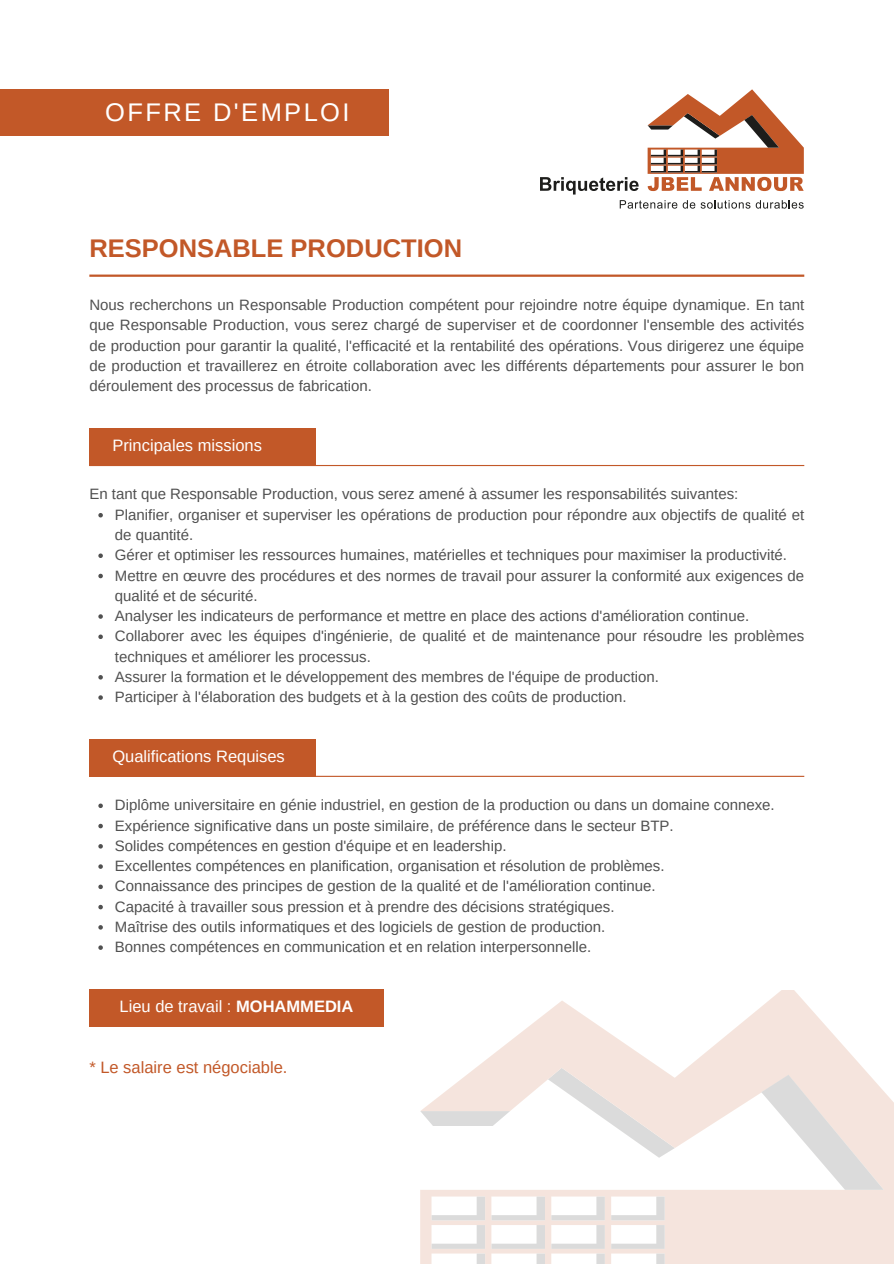
<style>
.page{position:relative;width:894px;height:1264px;background:#fff}
.page>*{position:absolute;margin:0;border:0;box-sizing:border-box;transform-origin:0 0}
.t1{font:700 25.5px "Arimo";color:#c25828}
.t2{font:25.5px "Arimo";letter-spacing:.095em;color:#fff}
.t3{font:16.5px "Arimo";color:#fff}
.t4{font:16.5px "Arimo";color:#c25828}
.t5{font:15px/20.2px "Arimo";color:#505050}
.s1{font-weight:700}
</style>
<div class="page">
<svg style="left:420px;top:990px;width:473px;height:273px;fill:#f5e4dd"></svg>
<svg style="left:431px;top:1196px;width:54px;height:67px"></svg>
<svg style="left:491px;top:1196px;width:54px;height:67px"></svg>
<svg style="left:551px;top:1196px;width:53px;height:67px"></svg>
<svg style="left:611px;top:1196px;width:53px;height:67px"></svg>
<svg style="left:761px;top:1074px;width:122px;height:115px"></svg>
<svg style="left:647px;top:89px;width:156px;height:102px"></svg>
<svg style="left:540px;top:177px;width:98px;height:17px"></svg>
<svg style="left:619px;top:200px;width:184px;height:9px"></svg>
<div style="left:0;top:89px;width:388px;height:47px;background:#c25828"></div>
<hr style="left:89px;top:274px;width:715px;height:3px;background:#c25828">
<svg style="left:98px;top:513px;width:5px;height:4px"></svg>
<svg style="left:98px;top:553px;width:5px;height:5px"></svg>
<svg style="left:98px;top:573px;width:5px;height:5px"></svg>
<svg style="left:98px;top:614px;width:5px;height:4px"></svg>
<svg style="left:98px;top:634px;width:5px;height:5px"></svg>
<svg style="left:98px;top:675px;width:5px;height:4px"></svg>
<svg style="left:98px;top:695px;width:5px;height:4px"></svg>
<svg style="left:98px;top:803px;width:5px;height:5px"></svg>
<svg style="left:98px;top:823px;width:5px;height:5px"></svg>
<svg style="left:98px;top:844px;width:5px;height:4px"></svg>
<svg style="left:98px;top:864px;width:5px;height:4px"></svg>
<svg style="left:98px;top:884px;width:5px;height:5px"></svg>
<svg style="left:98px;top:904px;width:5px;height:5px"></svg>
<svg style="left:98px;top:925px;width:5px;height:4px"></svg>
<svg style="left:98px;top:945px;width:5px;height:4px"></svg>
<hr style="left:89px;top:465px;width:715px;height:1px;background:#c25828">
<div style="left:89px;top:428px;width:226px;height:37px;background:#c25828"></div>
<hr style="left:89px;top:775px;width:715px;height:2px;background:#c25828">
<div style="left:89px;top:738px;width:226px;height:38px;background:#c25828"></div>
<div style="left:89px;top:988px;width:294px;height:38px;background:#c25828"></div>
<h2 class="t2" style="left:105px;top:98px;width:246px">OFFRE D'EMPLOI</h2>
<p class="t1" style="left:89px;top:234px;width:374px">RESPONSABLE PRODUCTION</p>
<h1 class="t5" style="left:89px;top:295px;width:716px;text-align:justify">Nous recherchons un Responsable Production compétent pour rejoindre notre équipe dynamique. En tant que Responsable Production, vous serez chargé de superviser et de coordonner l'ensemble des activités de production pour garantir la qualité, l'efficacité et la rentabilité des opérations. Vous dirigerez une équipe de production et travaillerez en étroite collaboration avec les différents départements pour assurer le bon déroulement des processus de fabrication.</h1>
<p class="t3" style="left:112px;top:436px;width:151px">PPriciciales misisisins</p>
<p class="t3" style="left:123px;top:436px;width:99px">rinnppales m</p>
<p class="t3" style="left:235px;top:436px;width:38px">oons</p>
<p class="t5" style="left:89px;top:484px;width:650px">En tant que Responsable Production, vous serez amené à assumer les responsabilités suivantes:</p>
<p class="t5" style="left:115px;top:504px;width:690px">Planifier, organiser et superviser les opérations de production pour répondre aux objectifs de qualité et de quantité.</p>
<p class="t5" style="left:115px;top:545px;width:673px">Gérer et optimiser les ressources humaines, matérielles et techniques pour maximiser la productivité.</p>
<p class="t5" style="left:115px;top:565px;width:690px">Mettre en œuvre des procédures et des normes de travail pour assurer la conformité aux exigences de qualité et de sécurité.</p>
<p class="t5" style="left:115px;top:605px;width:635px">Analyser les indicateurs de performance et mettre en place des actions d'amélioration continue.</p>
<p class="t5" style="left:115px;top:626px;width:690px">Collaborer avec les équipes d'ingénierie, de qualité et de maintenance pour résoudre les problèmes techniques et améliorer les processus.</p>
<p class="t5" style="left:115px;top:666px;width:545px">Assurer la formation et le développement des membres de l'équipe de production.</p>
<p class="t5" style="left:115px;top:686px;width:513px">Participer à l'élaboration des budgets et à la gestion des coûts de production.</p>
<p class="t3" style="left:112px;top:747px;width:174px">Qualifications Requises</p>
<p class="t5" style="left:115px;top:795px;width:661px">Diplôme universitaire en génie industriel, en gestion de la production ou dans un domaine connexe.</p>
<p class="t5" style="left:115px;top:815px;width:560px">Expérience significative dans un poste similaire, de préférence dans le secteur BTP.</p>
<p class="t5" style="left:115px;top:835px;width:393px">Solides compétences en gestion d'équipe et en leadership.</p>
<p class="t5" style="left:115px;top:855px;width:551px">Excellentes compétences en planification, organisation et résolution de problèmes.</p>
<p class="t5" style="left:115px;top:876px;width:542px">Connaissance des principes de gestion de la qualité et de l'amélioration continue.</p>
<p class="t5" style="left:115px;top:896px;width:501px">Capacité à travailler sous pression et à prendre des décisions stratégiques.</p>
<p class="t5" style="left:115px;top:916px;width:492px">Maîtrise des outils informatiques et des logiciels de gestion de production.</p>
<p class="t5" style="left:115px;top:936px;width:477px">Bonnes compétences en communication et en relation interpersonnelle.</p>
<p class="t3" style="left:120px;top:997px;width:235px">Lieu de travail : <span class="s1">MOHAMMEDIA</span></p>
<p class="t4" style="left:89px;top:1058px;width:199px">* Le salaire est négociable.</p>
</div>
